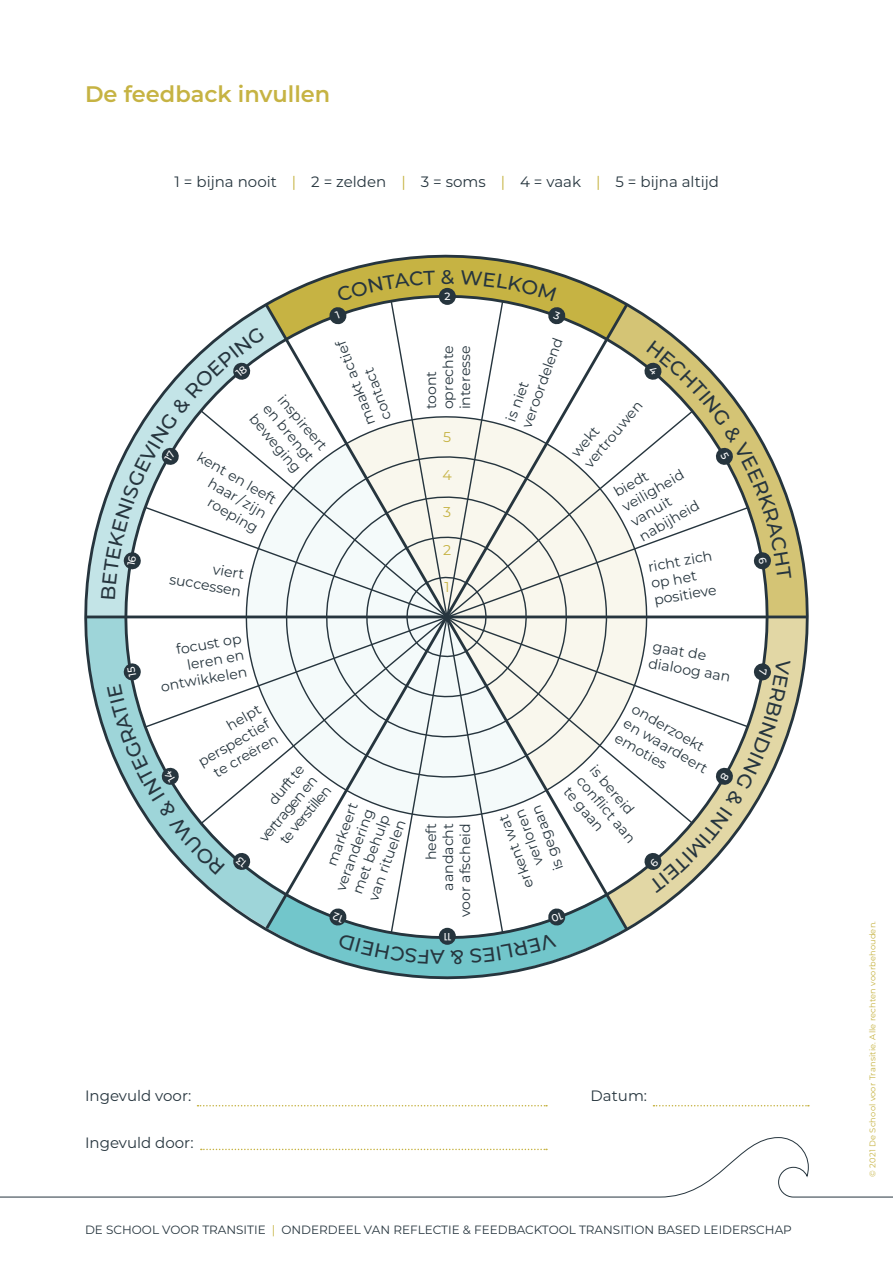
<style>
.page{position:relative;width:893px;height:1263px;background:#fff}
.page>*{position:absolute;margin:0;border:0;box-sizing:border-box;transform-origin:0 0}
.t1{font:600 22.5px "Montserrat";color:#c6b343}
.t2{font:500 19.8px "Montserrat";color:#26353e}
.t3{font:15px "Montserrat";color:#26353e}
.t4{font:14.1px/17px "Montserrat";color:#26353e}
.t5{font:14.1px "Montserrat";color:#c6b343}
.t6{font:12px "Montserrat";color:#26353e}
.t7{font:500 10.5px "Montserrat";color:#fff}
.t8{font:8.25px "Montserrat";letter-spacing:.02em;color:#c6b343}
.s1{color:#c6b343}
</style>
<div class="page">
<svg style="left:0;top:1137px;width:893px;height:61px"></svg>
<svg style="left:198px;top:1105px;width:349px;height:1px"></svg>
<svg style="left:201px;top:1149px;width:346px;height:1px"></svg>
<svg style="left:653px;top:1105px;width:156px;height:1px"></svg>
<svg style="left:84px;top:505px;width:725px;height:223px"></svg>
<hr style="left:86px;top:615px;width:720px;height:3px;background:#26353e">
<svg style="left:101px;top:254px;width:690px;height:726px"></svg>
<h1 class="t1" style="left:85px;top:78px;width:247px">De feedback invullen</h1>
<p class="t3" style="left:175px;top:171px;width:546px">1 = bijna nooit <span class="s1">|</span> 2 = zelden <span class="s1">|</span> 3 = soms <span class="s1">|</span> 4 = vaak <span class="s1">|</span> 5 = bijna altijd</p>
<h2 class="t2" style="left:441px;top:263px;width:15px">&amp;</h2>
<p class="t4" style="left:362px;top:428px;width:91px;rotate:-110deg">maakt actief contact</p>
<p class="t4" style="left:285px;top:388px;width:73px;text-align:justify;rotate:50deg">inspireert en brengt beweging</p>
<p class="t4" style="left:203px;top:448px;width:91px;text-align:right;rotate:30deg">kent en leeft haar / zijn roeping</p>
<p class="t4" style="left:174px;top:553px;width:74px;text-align:right;rotate:10deg">viert successen</p>
<p class="t4" style="left:153px;top:644px;width:89px;text-align:right;rotate:-10deg">focust op leren en ontwikkelen</p>
<p class="t4" style="left:186px;top:740px;width:81px;text-align:right;rotate:-30deg">helpt perspectief te creëren</p>
<p class="t4" style="left:242px;top:823px;width:85px;text-align:right;rotate:-50deg">durft te vertragen en te verstillen</p>
<p class="t4" style="left:316px;top:881px;width:88px;text-align:justify;text-indent:20px;rotate:-70deg">markeert verandering met behulp van rituelen</p>
<p class="t7" style="left:444px;top:289px;width:8px">2</p>
<p class="t4" style="left:422px;top:409px;width:66px;rotate:-90deg">toont oprechte interesse</p>
<p class="t5" style="left:443px;top:428px;width:10px">5</p>
<p class="t5" style="left:442px;top:465px;width:11px">4</p>
<p class="t5" style="left:443px;top:503px;width:9px">3</p>
<p class="t5" style="left:443px;top:540px;width:10px">2</p>
<p class="t5" style="left:445px;top:578px;width:7px">1</p>
<p class="t4" style="left:422px;top:917px;width:96px;text-align:right;rotate:-90deg">heeft aandacht voor afscheid</p>
<p class="t7" style="left:451px;top:944px;width:9px;rotate:-180deg">11</p>
<p class="t4" style="left:502px;top:418px;width:96px;rotate:-70deg">is niet veroordelend</p>
<p class="t4" style="left:567px;top:449px;width:83px;rotate:-50deg">wekt vertrouwen</p>
<p class="t4" style="left:610px;top:485px;width:70px;rotate:-30deg">biedt veiligheid vanuit nabijheid</p>
<p class="t4" style="left:647px;top:558px;width:66px;rotate:-10deg">richt zich op het positieve</p>
<p class="t4" style="left:653px;top:637px;width:85px;rotate:10deg">gaat de dialoog aan</p>
<p class="t4" style="left:638px;top:699px;width:96px;rotate:30deg">onderzoekt en waardeert emoties</p>
<p class="t4" style="left:600px;top:761px;width:84px;rotate:50deg">is bereid confl ict aan te gaan</p>
<p class="t4" style="left:521px;top:890px;width:78px;text-align:right;rotate:-110deg">erkent wat verloren<br>is gegaan</p>
<p class="t3" style="left:85px;top:1086px;width:108px">Ingevuld voor:</p>
<p class="t3" style="left:591px;top:1086px;width:58px">Datum:</p>
<p class="t3" style="left:85px;top:1132px;width:110px">Ingevuld door:</p>
<p class="t6" style="left:85px;top:1222px;width:708px">DE SCHOOL VOOR TRANSITIE <span class="s1">|</span> ONDERDEEL VAN REFLECTIE &amp; FEEDBACKTOOL TRANSITION BASED LEIDERSCHAP</p>
<p class="t8" style="left:867px;top:1177px;width:257px;rotate:-90deg">© 2021 De School voor Transitie. Alle rechten voorbehouden.</p>
</div>
